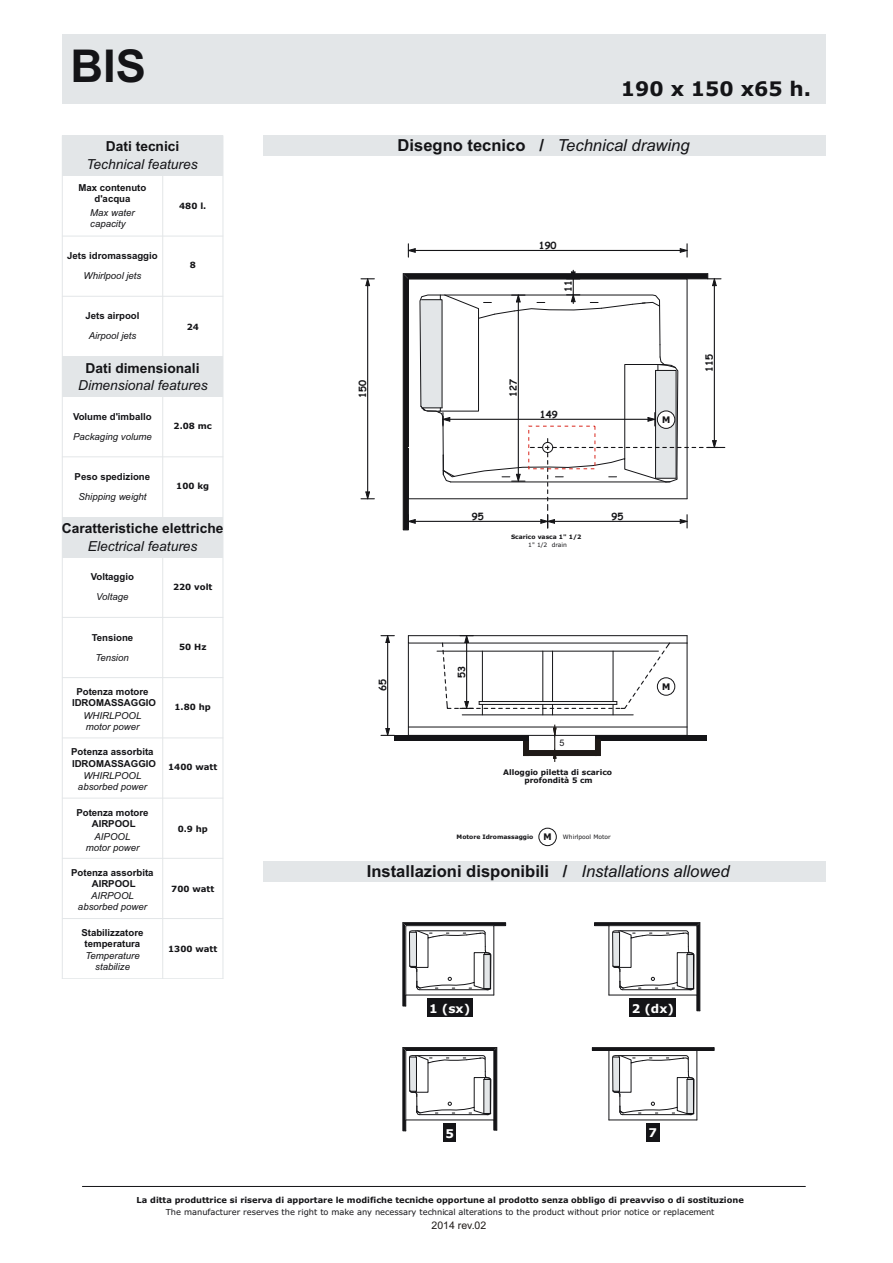
<style>
.page{position:relative;width:893px;height:1263px;background:#fff}
.page>*{position:absolute;margin:0;border:0;box-sizing:border-box;transform-origin:0 0}
.t1{font:700 45.3px "Arial";color:#141417}
.t2{font:700 20.1px "Verdana";color:#141417}
.t3{font:700 16.5px "Arial";color:#141417}
.t4{font:italic 16.5px "Arial";color:#141417}
.t5{font:italic 13.8px "Arial";color:#141417}
.t6{font:700 13.8px "Arial";color:#141417}
.t7{font:700 12px "Verdana";color:#fff}
.t8{font:10.5px "Arial";color:#1f1a17}
.t9{font:700 9.75px "Comic Sans MS";color:#141417}
.t10{font:700 9.6px/10.9px "Arial";color:#141417;text-align:center}
.t11{font:italic 9.6px/11.1px "Arial";color:#141417;text-align:center}
.t12{font:700 9.15px "Tahoma";color:#141417}
.t13{font:9px "Arial";color:#141417}
.t14{font:700 8.55px "Verdana";color:#141417}
.t15{font:700 8.25px "Verdana";color:#141417}
.t16{font:8.25px "Verdana";color:#141417}
.t17{font:700 7.65px/7.8px "Verdana";color:#141417;text-align:center}
.t18{font:700 6px "Verdana";color:#141417}
.t19{font:6px "Verdana";color:#141417}
.s1{font-weight:700;font-style:normal}
.s2{font-weight:400;font-style:italic}
</style>
<div class="page">
<div style="left:592px;top:1047px;width:122px;height:4px;border:1px solid #141417"></div>
<div style="left:263px;top:861px;width:562px;height:20px;background:#e3e6e8"></div>
<div style="left:62px;top:34px;width:763px;height:70px;background:#e3e6e8"></div>
<div style="left:263px;top:136px;width:562px;height:20px;background:#e3e6e8"></div>
<div style="left:62px;top:136px;width:161px;height:40px;background:#e3e6e8"></div>
<div style="left:62px;top:356px;width:161px;height:41px;background:#e3e6e8"></div>
<div style="left:62px;top:517px;width:161px;height:40px;background:#e3e6e8"></div>
<hr style="left:82px;top:1186px;width:723px;height:1px;background:#141417">
<hr style="left:62px;top:236px;width:161px;height:1px;background:#e3e6e8">
<hr style="left:62px;top:296px;width:161px;height:1px;background:#e3e6e8">
<hr style="left:62px;top:457px;width:161px;height:1px;background:#e3e6e8">
<hr style="left:62px;top:978px;width:161px;height:1px;background:#e3e6e8">
<hr style="left:62px;top:136px;width:1px;height:903px;background:#e3e6e8">
<hr style="left:62px;top:617px;width:161px;height:1px;background:#e3e6e8">
<hr style="left:62px;top:677px;width:161px;height:1px;background:#e3e6e8">
<hr style="left:62px;top:738px;width:161px;height:1px;background:#e3e6e8">
<hr style="left:62px;top:798px;width:161px;height:1px;background:#e3e6e8">
<hr style="left:62px;top:858px;width:161px;height:1px;background:#e3e6e8">
<hr style="left:62px;top:918px;width:161px;height:1px;background:#e3e6e8">
<hr style="left:223px;top:136px;width:1px;height:903px;background:#e3e6e8">
<hr style="left:162px;top:557px;width:1px;height:482px;background:#e3e6e8">
<hr style="left:162px;top:397px;width:1px;height:120px;background:#e3e6e8">
<hr style="left:162px;top:176px;width:1px;height:180px;background:#e3e6e8">
<svg style="left:594px;top:922px;width:106px;height:89px"></svg>
<svg style="left:402px;top:922px;width:104px;height:84px"></svg>
<svg style="left:402px;top:1047px;width:95px;height:84px"></svg>
<div style="left:609px;top:1050px;width:88px;height:70px;background:#fff"></div>
<hr style="left:609px;top:1120px;width:88px;height:1px;background:#141417">
<svg style="left:612px;top:1055px;width:82px;height:60px"></svg>
<div style="left:629px;top:998px;width:47px;height:19px;background:#141417"></div>
<div style="left:427px;top:998px;width:45px;height:19px;background:#141417"></div>
<div style="left:443px;top:1123px;width:13px;height:19px;background:#141417"></div>
<div style="left:646px;top:1123px;width:13px;height:19px;background:#141417"></div>
<svg style="left:539px;top:827px;width:17px;height:20px"></svg>
<div style="left:538px;top:828px;width:18px;height:18px;border:1px solid #141417;border-radius:50%"></div>
<div style="left:62px;top:979px;width:162px;height:61px;background:#fff"></div>
<div style="left:595px;top:735px;width:111px;height:6px;background:#141417"></div>
<hr style="left:387px;top:643px;width:1px;height:86px;background:#141417">
<svg style="left:381px;top:635px;width:13px;height:8px"></svg>
<svg style="left:381px;top:728px;width:13px;height:8px"></svg>
<hr style="left:367px;top:286px;width:1px;height:206px;background:#141417">
<svg style="left:361px;top:278px;width:13px;height:8px"></svg>
<svg style="left:361px;top:492px;width:13px;height:7px"></svg>
<hr style="left:415px;top:250px;width:265px;height:1px;background:#141417">
<svg style="left:679px;top:244px;width:8px;height:13px"></svg>
<svg style="left:408px;top:244px;width:8px;height:13px"></svg>
<svg style="left:403px;top:270px;width:321px;height:260px"></svg>
<div style="left:657px;top:411px;width:18px;height:18px;border:1px solid #141417;border-radius:50%"></div>
<hr style="left:554px;top:725px;width:1px;height:37px;background:#1f1a17">
<svg style="left:408px;top:635px;width:279px;height:126px"></svg>
<hr style="left:408px;top:735px;width:279px;height:1px;background:#141417">
<div style="left:394px;top:735px;width:135px;height:6px;background:#141417"></div>
<h1 class="t1" style="left:70px;top:49px;width:77px">BIS</h1>
<h3 class="t6" style="left:106px;top:141px;width:75px">Dati tecnici</h3>
<h3 class="t5" style="left:86px;top:159px;width:113px">Technical features</h3>
<p class="t10" style="left:78px;top:183px;width:69px">Max contenuto d'acqua</p>
<p class="t11" style="left:90px;top:208px;width:46px;text-align:left">Max water capacity</p>
<p class="t10" style="left:67px;top:251px;width:92px">Jets idromassaggio</p>
<p class="t11" style="left:84px;top:271px;width:59px">Whirlpool jets</p>
<p class="t10" style="left:85px;top:311px;width:56px">Jets airpool</p>
<p class="t11" style="left:89px;top:331px;width:49px">Airpool jets</p>
<p class="t14" style="left:179px;top:203px;width:29px">480 l.</p>
<p class="t14" style="left:190px;top:262px;width:8px">8</p>
<p class="t14" style="left:187px;top:323px;width:14px">24</p>
<h3 class="t6" style="left:85px;top:363px;width:116px">Dati dimensionali</h3>
<h3 class="t5" style="left:78px;top:380px;width:131px">Dimensional features</h3>
<p class="t10" style="left:73px;top:412px;width:80px">Volume d'imballo</p>
<p class="t11" style="left:73px;top:432px;width:80px">Packaging volume</p>
<p class="t10" style="left:75px;top:472px;width:77px">Peso spedizione</p>
<p class="t11" style="left:78px;top:492px;width:69px">Shipping weight</p>
<p class="t14" style="left:174px;top:422px;width:40px">2.08 mc</p>
<p class="t14" style="left:176px;top:483px;width:34px">100 kg</p>
<h3 class="t6" style="left:62px;top:523px;width:163px">Caratteristiche elettriche</h3>
<h3 class="t5" style="left:88px;top:541px;width:111px">Electrical features</h3>
<p class="t10" style="left:91px;top:572px;width:45px">Voltaggio</p>
<p class="t11" style="left:96px;top:592px;width:34px">Voltage</p>
<p class="t10" style="left:92px;top:633px;width:43px">Tensione</p>
<p class="t11" style="left:95px;top:653px;width:35px">Tension</p>
<p class="t10" style="left:72px;top:687px;width:86px">Potenza motore<br>IDROMASSAGGIO</p>
<p class="t11" style="left:84px;top:711px;width:59px;text-align:left">WHIRLPOOL motor power</p>
<p class="t10" style="left:71px;top:747px;width:86px;text-align:left">Potenza assorbita<br>IDROMASSAGGIO</p>
<p class="t11" style="left:78px;top:771px;width:71px">WHIRLPOOL absorbed power</p>
<p class="t10" style="left:76px;top:808px;width:74px">Potenza motore<br>AIRPOOL</p>
<p class="t11" style="left:86px;top:832px;width:55px">AIPOOL motor power</p>
<p class="t10" style="left:71px;top:868px;width:84px">Potenza assorbita<br>AIRPOOL</p>
<p class="t11" style="left:78px;top:891px;width:71px">AIRPOOL absorbed power</p>
<p class="t10" style="left:81px;top:928px;width:64px">Stabilizzatore temperatura</p>
<p class="t11" style="left:85px;top:951px;width:56px">Temperature stabilize</p>
<p class="t14" style="left:173px;top:583px;width:41px">220 volt</p>
<p class="t14" style="left:179px;top:643px;width:29px">50 Hz</p>
<p class="t14" style="left:174px;top:703px;width:38px">1.80 hp</p>
<p class="t14" style="left:168px;top:764px;width:51px">1400 watt</p>
<p class="t14" style="left:178px;top:825px;width:32px">0.9 hp</p>
<p class="t14" style="left:171px;top:885px;width:45px">700 watt</p>
<p class="t14" style="left:168px;top:945px;width:51px">1300 watt</p>
<h2 class="t2" style="left:621px;top:81px;width:192px">190 x 150 x65 h.</h2>
<h3 class="t4" style="left:397px;top:139px;width:293px"><span class="s1">Disegno tecnico /</span> Technical drawing</h3>
<p class="t9" style="left:538px;top:241px;width:19px">190</p>
<p class="t9" style="left:358px;top:398px;width:19px;rotate:-90deg">150</p>
<p class="t9" style="left:378px;top:691px;width:13px;rotate:-90deg">65</p>
<p class="t9" style="left:564px;top:292px;width:13px;rotate:-90deg">11</p>
<p class="t9" style="left:509px;top:397px;width:19px;rotate:-90deg">127</p>
<p class="t9" style="left:540px;top:410px;width:19px">149</p>
<p class="t9" style="left:472px;top:512px;width:13px">95</p>
<p class="t9" style="left:611px;top:512px;width:13px">95</p>
<p class="t18" style="left:511px;top:535px;width:72px">Scarico vasca 1" 1/2</p>
<p class="t19" style="left:528px;top:542px;width:40px">1" 1/2 drain</p>
<p class="t12" style="left:662px;top:416px;width:10px">M</p>
<p class="t9" style="left:705px;top:372px;width:19px;rotate:-90deg">115</p>
<p class="t9" style="left:457px;top:678px;width:13px;rotate:-90deg">53</p>
<p class="t13" style="left:559px;top:740px;width:7px">5</p>
<p class="t17" style="left:503px;top:769px;width:110px">Alloggio piletta di scarico profondità 5 cm</p>
<p class="t12" style="left:543px;top:833px;width:10px">M</p>
<p class="t18" style="left:456px;top:835px;width:78px">Motore Idromassaggio</p>
<p class="t19" style="left:563px;top:835px;width:49px">Whirlpool Motor</p>
<p class="t12" style="left:662px;top:683px;width:10px">M</p>
<h3 class="t3" style="left:367px;top:865px;width:364px">Installazioni disponibili / <span class="s2">Installations allowed</span></h3>
<p class="t7" style="left:429px;top:1003px;width:43px">1 (sx)</p>
<p class="t7" style="left:631px;top:1003px;width:44px">2 (dx)</p>
<p class="t7" style="left:445px;top:1128px;width:10px">5</p>
<p class="t7" style="left:648px;top:1128px;width:10px">7</p>
<p class="t15" style="left:137px;top:1197px;width:608px">La ditta produttrice si riserva di apportare le modifiche tecniche opportune al prodotto senza obbligo di preavviso o di sostituzione</p>
<p class="t16" style="left:166px;top:1208px;width:550px">The manufacturer reserves the right to make any necessary technical alterations to the product without prior notice or replacement</p>
<p class="t8" style="left:431px;top:1221px;width:56px">2014 rev.02</p>
</div>
